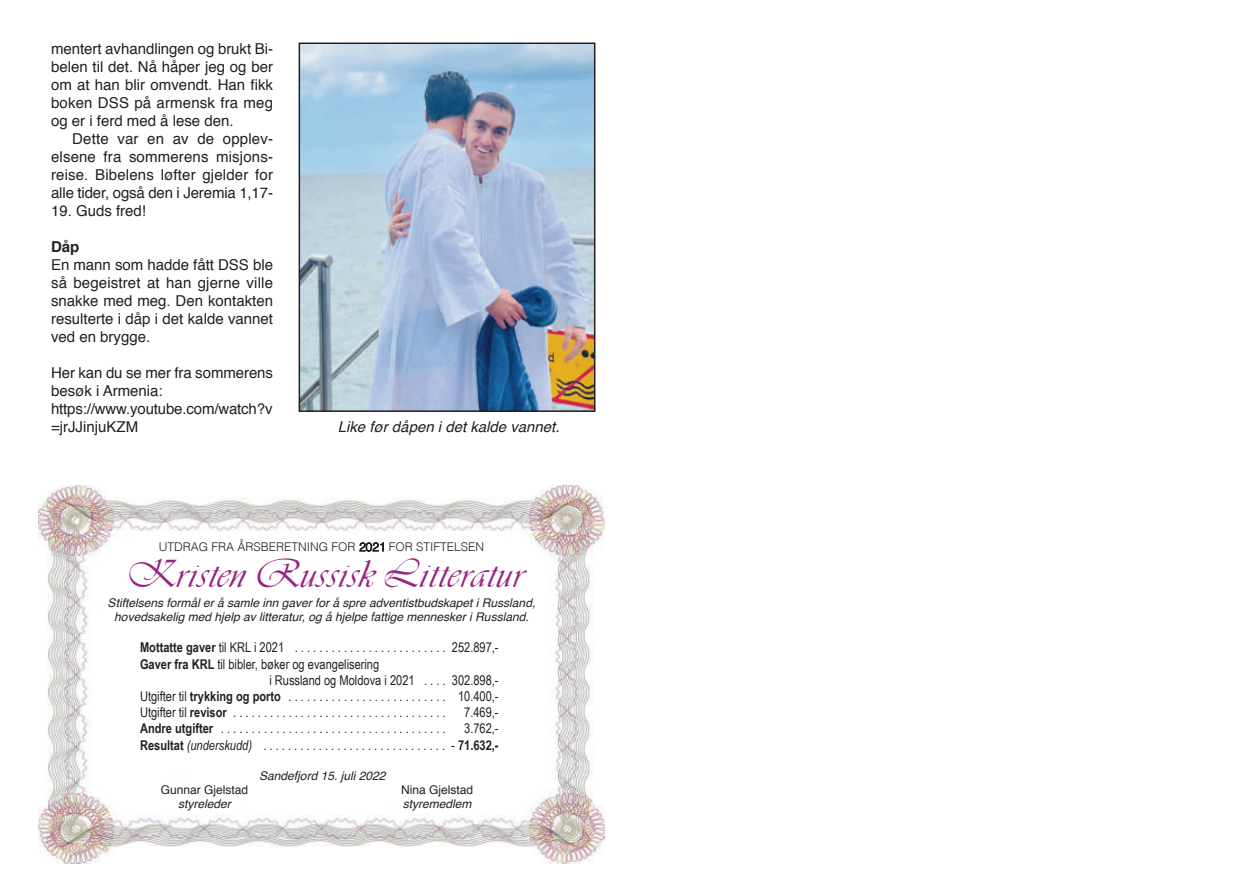
<style>
.page{position:relative;width:1259px;height:893px;background:#fff}
.page>*{position:absolute;margin:0;border:0;box-sizing:border-box;transform-origin:0 0}
.t1{font:39px "Vivaldi";color:#992382}
.t2{font:15px/18px "Helvetica";color:#231f20;text-align:justify}
.t3{font:italic 15px "Helvetica";color:#231f20}
.t4{font:700 15px "Helvetica";color:#231f20}
.t5{font:13.5px/16.2px "Arial Narrow";color:#231f20;text-align:right}
.t6{font:italic 12px/14.4px "Helvetica";color:#231f20;text-align:center}
.t7{font:300 12px "Helvetica";color:#231f20}
.t8{font:12px "Helvetica";color:#231f20}
.s1{font-weight:700}
.s2{font-style:italic}
</style>
<div class="page">
<img style="left:302px;top:46px;width:290px;height:363px">
<div style="left:299px;top:43px;width:296px;height:369px;border:2px solid #231f20"></div>
<img style="left:39px;top:485px;width:565px;height:379px">
<p class="t2" style="left:51px;top:41px;width:223px">mentert avhandlingen og brukt Bi&shy;belen til det. Nå håper jeg og ber om at han blir omvendt. Han fikk boken DSS på armensk fra meg og er i ferd med å lese den.</p>
<p class="t2" style="left:51px;top:131px;width:223px;text-indent:21px">Dette var en av de opplev&shy;elsene fra sommerens misjons&shy;reise. Bibelens løfter gjelder for alle tider, også den i Jeremia 1,17-</p>
<p class="t2" style="left:51px;top:203px;width:97px">19. Guds fred!</p>
<p class="t4" style="left:51px;top:240px;width:30px">Dåp</p>
<p class="t2" style="left:51px;top:257px;width:223px">En mann som hadde fått DSS ble så begeistret at han gjerne ville snakke med meg. Den kontakten resulterte i dåp i det kalde vannet ved en brygge.</p>
<p class="t2" style="left:51px;top:365px;width:223px;text-align:left">Her kan du se mer fra sommerens besøk i Armenia: https://www.youtube.com/watch?v =jrJJinjuKZM</p>
<p class="t3" style="left:338px;top:420px;width:223px">Like før dåpen i det kalde vannet.</p>
<p class="t7" style="left:159px;top:542px;width:327px">UTDRAG FRA ÅRSBERETNING FOR 2021 FOR STIFTELSEN</p>
<h1 class="t1" style="left:122px;top:542px;width:400px">Kristen Russisk Litteratur</h1>
<p class="t6" style="left:108px;top:596px;width:429px">Stiftelsens formål er å samle inn gaver for å spre adventistbudskapet i Russland, hovedsakelig med hjelp av litteratur, og å hjelpe fattige mennesker i Russland.</p>
<p class="t5" style="left:140px;top:639px;width:360px"><span class="s1">Mottatte gaver</span> til KRL i 2021 . . . . . . . . . . . . . . . . . . . . . . . . . 252.897,-</p>
<p class="t5" style="left:140px;top:656px;width:241px"><span class="s1">Gaver fra KRL</span> til bibler, bøker og evangelisering</p>
<p class="t5" style="left:269px;top:672px;width:231px">i Russland og Moldova i 2021 . . . . 302.898,-</p>
<p class="t5" style="left:140px;top:688px;width:360px">Utgifter til <span class="s1">trykking og porto</span> . . . . . . . . . . . . . . . . . . . . . . . . . . 10.400,-</p>
<p class="t5" style="left:140px;top:704px;width:307px">Utgifter til <span class="s1">revisor</span> . . . . . . . . . . . . . . . . . . . . . . . . . . . . . . . . . . .</p>
<p class="t5" style="left:464px;top:704px;width:36px">7.469,-</p>
<p class="t5" style="left:140px;top:720px;width:307px"><span class="s1">Andre utgifter</span> . . . . . . . . . . . . . . . . . . . . . . . . . . . . . . . . . . . . .</p>
<p class="t5" style="left:140px;top:720px;width:360px">3.762,-<br><span class="s1">Resultat</span> <span class="s2">(underskudd)</span> . . . . . . . . . . . . . . . . . . . . . . . . . . . . . . - <span class="s1">71.632,-</span></p>
<p class="t6" style="left:259px;top:769px;width:128px">Sandefjord 15. juli 2022</p>
<p class="t8" style="left:161px;top:785px;width:89px">Gunnar Gjelstad</p>
<p class="t8" style="left:401px;top:785px;width:74px">Nina Gjelstad</p>
<p class="t6" style="left:178px;top:797px;width:54px">styreleder</p>
<p class="t6" style="left:403px;top:797px;width:70px">styremedlem</p>
</div>
